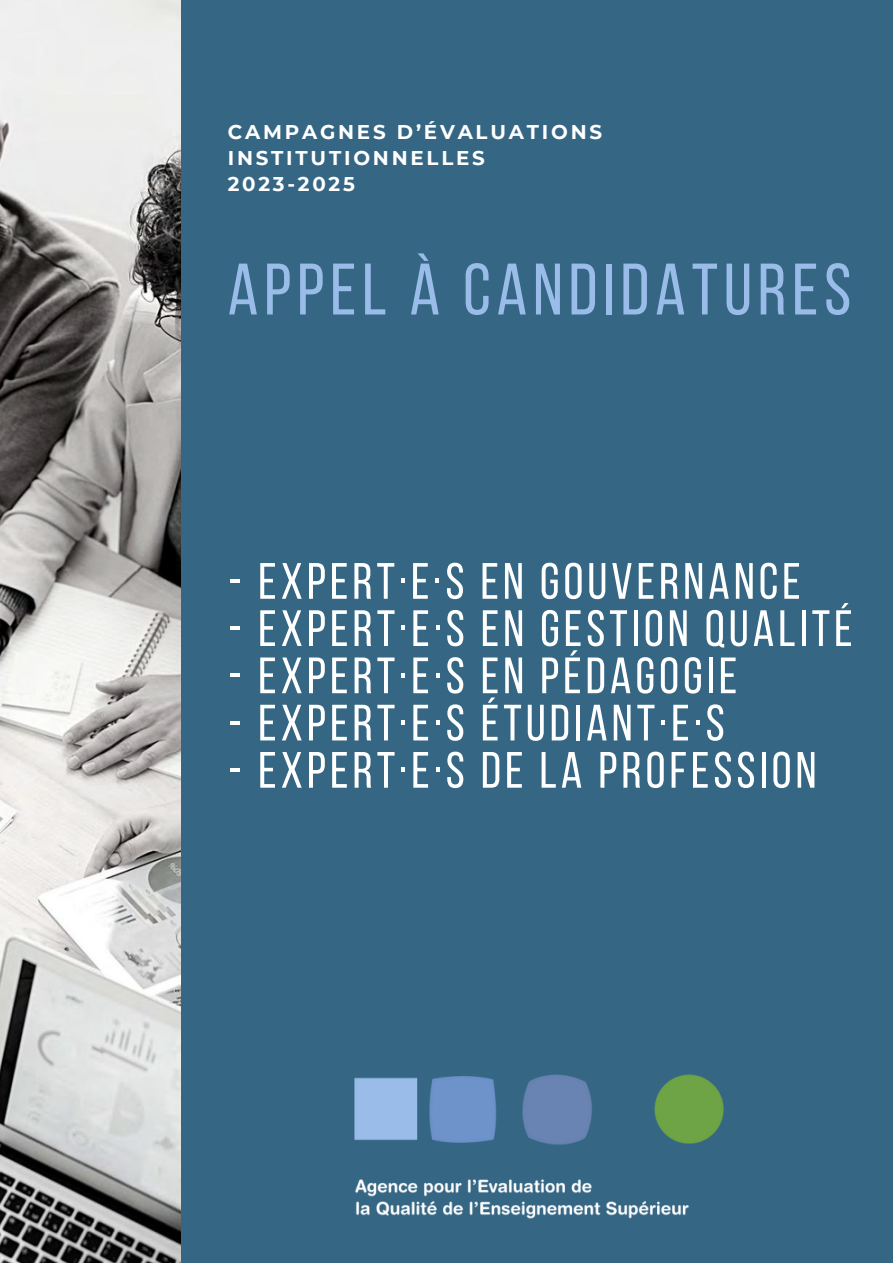
<style>
.page{position:relative;width:893px;height:1264px;background:#fff}
.page>*{position:absolute;margin:0;border:0;box-sizing:border-box;transform-origin:0 0}
.t1{font:72.6px "Bebas Neue";letter-spacing:.08em;color:#99bde8}
.t2{font:51px "Bebas Neue";letter-spacing:.08em;color:#fff}
.t3{font:700 19.8px/25.8px "Montserrat";letter-spacing:.14em;color:#fff}
</style>
<div class="page">
<div style="left:0;top:0;width:892px;height:1262px;background:#356684"></div>
<img style="left:0;top:0;width:181px;height:1262px">
<img style="left:354px;top:1074px;width:370px;height:145px">
<p class="t3" style="left:228px;top:119px;width:376px">CAMPAGNES D’ÉVALUATIONS<br>INSTITUTIONNELLES<br>2023-2025</p>
<h1 class="t1" style="left:228px;top:260px;width:625px">APPEL À CANDIDATURES</h1>
<p class="t2" style="left:228px;top:560px;width:573px">- EXPERT·E·S EN GOUVERNANCE</p>
<p class="t2" style="left:228px;top:607px;width:625px">- EXPERT·E·S EN GESTION QUALITÉ</p>
<p class="t2" style="left:228px;top:655px;width:510px">- EXPERT·E·S EN PÉDAGOGIE</p>
<p class="t2" style="left:228px;top:702px;width:497px">- EXPERT·E·S ÉTUDIANT·E·S</p>
<p class="t2" style="left:228px;top:749px;width:589px">- EXPERT·E·S DE LA PROFESSION</p>
</div>
